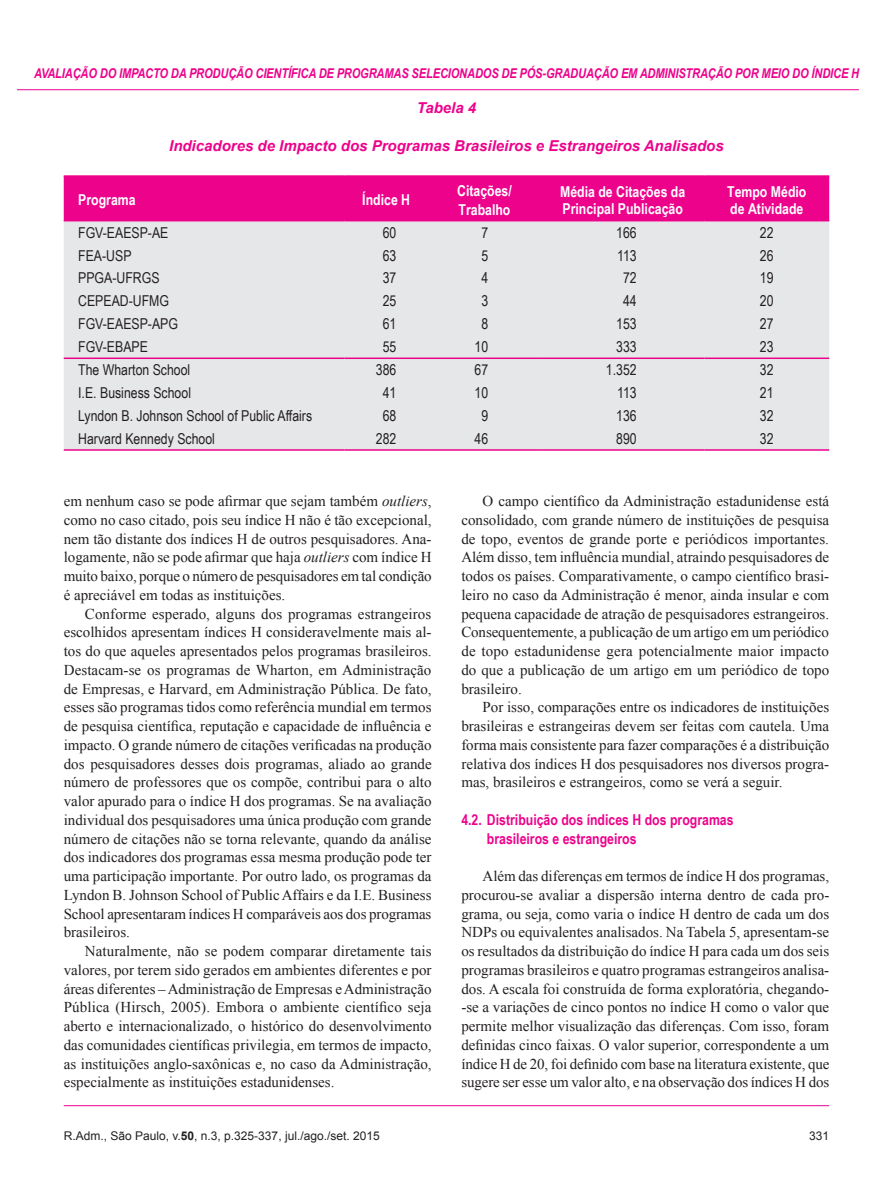
<style>
.page{position:relative;width:893px;height:1191px;background:#fff}
.page>*{position:absolute;margin:0;border:0;box-sizing:border-box;transform-origin:0 0}
.t1{font:15px/18.8px "Times New Roman";color:#231f20;text-align:justify}
.t2{font:15px "Arial Narrow";color:#231f20}
.t3{font:700 15px/16.5px "Arial Narrow";color:#fff}
.t4{font:italic 700 15px "Arial";color:#ed028c}
.t5{font:700 15px/18.8px "Arial Narrow";color:#ed028c}
.t6{font:italic 700 13.5px "Arial Narrow";letter-spacing:-.01em;color:#ed028c}
.t7{font:12px "Arial";color:#231f20}
.s1{font-style:italic}
.s2{font-weight:700}
</style>
<div class="page">
<hr style="left:64px;top:1105px;width:765px;height:1px;background:#ed028c">
<hr style="left:17px;top:89px;width:842px;height:1px;background:#ed028c">
<div style="left:64px;top:177px;width:765px;height:43px;background:#ed028c"></div>
<div style="left:64px;top:221px;width:765px;height:228px;background:#e6e7e9"></div>
<hr style="left:64px;top:175px;width:280px;height:2px;background:#ed028c">
<hr style="left:344px;top:175px;width:84px;height:2px;background:#ed028c">
<hr style="left:428px;top:175px;width:113px;height:2px;background:#ed028c">
<hr style="left:541px;top:175px;width:163px;height:2px;background:#ed028c">
<hr style="left:704px;top:175px;width:125px;height:2px;background:#ed028c">
<hr style="left:64px;top:220px;width:280px;height:1px;background:#ed028c">
<hr style="left:344px;top:220px;width:84px;height:1px;background:#ed028c">
<hr style="left:428px;top:220px;width:113px;height:1px;background:#ed028c">
<hr style="left:541px;top:220px;width:163px;height:1px;background:#ed028c">
<hr style="left:704px;top:220px;width:125px;height:1px;background:#ed028c">
<hr style="left:64px;top:449px;width:280px;height:2px;background:#ed028c">
<hr style="left:344px;top:449px;width:84px;height:2px;background:#ed028c">
<hr style="left:428px;top:449px;width:113px;height:2px;background:#ed028c">
<hr style="left:541px;top:449px;width:163px;height:2px;background:#ed028c">
<hr style="left:704px;top:449px;width:125px;height:2px;background:#ed028c">
<hr style="left:64px;top:357px;width:280px;height:2px;background:#ed028c">
<hr style="left:344px;top:357px;width:84px;height:2px;background:#ed028c">
<hr style="left:428px;top:357px;width:113px;height:2px;background:#ed028c">
<hr style="left:541px;top:357px;width:163px;height:2px;background:#ed028c">
<hr style="left:704px;top:357px;width:125px;height:2px;background:#ed028c">
<p class="t6" style="left:34px;top:63px;width:826px">AVALIAÇÃO DO IMPACTO DA PRODUÇÃO CIENTÍFICA DE PROGRAMAS SELECIONADOS DE PÓS-GRADUAÇÃO EM ADMINISTRAÇÃO POR MEIO DO ÍNDICE H</p>
<p class="t4" style="left:417px;top:99px;width:61px">Tabela 4</p>
<p class="t4" style="left:169px;top:137px;width:556px">Indicadores de Impacto dos Programas Brasileiros e Estrangeiros Analisados</p>
<p class="t3" style="left:78px;top:191px;width:59px">Programa</p>
<p class="t3" style="left:362px;top:191px;width:49px">Índice H</p>
<p class="t3" style="left:457px;top:181px;width:56px;line-height:18.6px">Citações/<br>Trabalho</p>
<p class="t3" style="left:560px;top:183px;width:127px">Média de Citações da<br>Principal Publicação</p>
<p class="t3" style="left:727px;top:183px;width:81px">Tempo Médio de Atividade</p>
<p class="t2" style="left:78px;top:221px;width:92px">FGV-EAESP-AE</p>
<p class="t2" style="left:383px;top:221px;width:15px">60</p>
<p class="t2" style="left:481px;top:221px;width:8px">7</p>
<p class="t2" style="left:616px;top:221px;width:22px">166</p>
<p class="t2" style="left:760px;top:221px;width:15px">22</p>
<p class="t2" style="left:78px;top:244px;width:55px">FEA-USP</p>
<p class="t2" style="left:383px;top:244px;width:15px">63</p>
<p class="t2" style="left:481px;top:244px;width:8px">5</p>
<p class="t2" style="left:617px;top:244px;width:21px">113</p>
<p class="t2" style="left:760px;top:244px;width:15px">26</p>
<p class="t2" style="left:78px;top:267px;width:83px">PPGA-UFRGS</p>
<p class="t2" style="left:383px;top:267px;width:15px">37</p>
<p class="t2" style="left:481px;top:267px;width:8px">4</p>
<p class="t2" style="left:623px;top:267px;width:15px">72</p>
<p class="t2" style="left:760px;top:267px;width:15px">19</p>
<p class="t2" style="left:78px;top:290px;width:92px">CEPEAD-UFMG</p>
<p class="t2" style="left:383px;top:290px;width:15px">25</p>
<p class="t2" style="left:481px;top:290px;width:8px">3</p>
<p class="t2" style="left:623px;top:290px;width:15px">44</p>
<p class="t2" style="left:760px;top:290px;width:15px">20</p>
<p class="t2" style="left:78px;top:313px;width:101px">FGV-EAESP-APG</p>
<p class="t2" style="left:383px;top:313px;width:15px">61</p>
<p class="t2" style="left:481px;top:313px;width:8px">8</p>
<p class="t2" style="left:616px;top:313px;width:22px">153</p>
<p class="t2" style="left:760px;top:313px;width:15px">27</p>
<p class="t2" style="left:78px;top:336px;width:71px">FGV-EBAPE</p>
<p class="t2" style="left:383px;top:336px;width:15px">55</p>
<p class="t2" style="left:475px;top:336px;width:15px">10</p>
<p class="t2" style="left:616px;top:336px;width:22px">333</p>
<p class="t2" style="left:760px;top:336px;width:15px">23</p>
<p class="t2" style="left:78px;top:359px;width:114px">The Wharton School</p>
<p class="t2" style="left:376px;top:359px;width:22px">386</p>
<p class="t2" style="left:475px;top:359px;width:15px">67</p>
<p class="t2" style="left:606px;top:359px;width:32px">1.352</p>
<p class="t2" style="left:760px;top:359px;width:15px">32</p>
<p class="t2" style="left:78px;top:382px;width:114px">I.E. Business School</p>
<p class="t2" style="left:383px;top:382px;width:15px">41</p>
<p class="t2" style="left:475px;top:382px;width:15px">10</p>
<p class="t2" style="left:617px;top:382px;width:21px">113</p>
<p class="t2" style="left:760px;top:382px;width:15px">21</p>
<p class="t2" style="left:78px;top:405px;width:235px">Lyndon B. Johnson School of Public Affairs</p>
<p class="t2" style="left:383px;top:405px;width:15px">68</p>
<p class="t2" style="left:481px;top:405px;width:8px">9</p>
<p class="t2" style="left:616px;top:405px;width:22px">136</p>
<p class="t2" style="left:760px;top:405px;width:15px">32</p>
<p class="t2" style="left:78px;top:428px;width:138px">Harvard Kennedy School</p>
<p class="t2" style="left:376px;top:428px;width:22px">282</p>
<p class="t2" style="left:475px;top:428px;width:15px">46</p>
<p class="t2" style="left:616px;top:428px;width:22px">890</p>
<p class="t2" style="left:760px;top:428px;width:15px">32</p>
<p class="t1" style="left:64px;top:491px;width:369px">em nenhum caso se pode afirmar que sejam também <span class="s1">outliers</span>, como no caso citado, pois seu índice H não é tão excepcional, nem tão distante dos índices H de outros pesquisadores. Ana&shy;logamente, não se pode afirmar que haja <span class="s1">outliers</span> com índice H muito baixo, porque o número de pesquisadores em tal condição é apreciável em todas as instituições.</p>
<p class="t1" style="left:64px;top:604px;width:370px;text-indent:21px">Conforme esperado, alguns dos programas estrangeiros escolhidos apresentam índices H consideravelmente mais al&shy;tos do que aqueles apresentados pelos programas brasileiros.<br>Destacam-se os programas de Wharton, em Administração de Empresas, e Harvard, em Administração Pública. De fato, esses são programas tidos como referência mundial em termos de pesquisa científica, reputação e capacidade de influência e impacto. O grande número de citações verificadas na produção dos pesquisadores desses dois programas, aliado ao grande número de professores que os compõe, contribui para o alto valor apurado para o índice H dos programas. Se na avaliação individual dos pesquisadores uma única produção com grande número de citações não se torna relevante, quando da análise dos indicadores dos programas essa mesma produção pode ter uma participação importante. Por outro lado, os programas da Lyndon B. Johnson School of Public Affairs e da I.E. Business School apresentaram índices H comparáveis aos dos programas brasileiros.</p>
<p class="t1" style="left:64px;top:941px;width:369px;text-indent:21px">Naturalmente, não se podem comparar diretamente tais valores, por terem sido gerados em ambientes diferentes e por áreas diferentes – Administração de Empresas e Administração Pública (Hirsch, 2005). Embora o ambiente científico seja aberto e internacionalizado, o histórico do desenvolvimento das comunidades científicas privilegia, em termos de impacto, as instituições anglo-saxônicas e, no caso da Administração, especialmente as instituições estadunidenses.</p>
<p class="t1" style="left:461px;top:491px;width:369px;text-indent:21px">O campo científico da Administração estadunidense está consolidado, com grande número de instituições de pesquisa de topo, eventos de grande porte e periódicos importantes.<br>Além disso, tem influência mundial, atraindo pesquisadores de todos os países. Comparativamente, o campo científico brasi&shy;leiro no caso da Administração é menor, ainda insular e com pequena capacidade de atração de pesquisadores estrangeiros.<br>Consequentemente, a publicação de um artigo em um periódico de topo estadunidense gera potencialmente maior impacto do que a publicação de um artigo em um periódico de topo brasileiro.</p>
<p class="t1" style="left:461px;top:697px;width:369px;text-indent:21px">Por isso, comparações entre os indicadores de instituições brasileiras e estrangeiras devem ser feitas com cautela. Uma forma mais consistente para fazer comparações é a distribuição relativa dos índices H dos pesquisadores nos diversos progra&shy;mas, brasileiros e estrangeiros, como se verá a seguir.</p>
<p class="t5" style="left:487px;top:809px;width:248px;text-indent:-26px">4.2. Distribuição dos índices H dos programas brasileiros e estrangeiros</p>
<p class="t1" style="left:461px;top:866px;width:370px;text-indent:21px">Além das diferenças em termos de índice H dos programas, procurou-se avaliar a dispersão interna dentro de cada pro&shy;grama, ou seja, como varia o índice H dentro de cada um dos NDPs ou equivalentes analisados. Na Tabela 5, apresentam-se os resultados da distribuição do índice H para cada um dos seis programas brasileiros e quatro programas estrangeiros analisa&shy;dos. A escala foi construída de forma exploratória, chegando--se a variações de cinco pontos no índice H como o valor que permite melhor visualização das diferenças. Com isso, foram definidas cinco faixas. O valor superior, correspondente a um índice H de 20, foi definido com base na literatura existente, que sugere ser esse um valor alto, e na observação dos índices H dos</p>
<p class="t7" style="left:64px;top:1129px;width:317px">R.Adm., São Paulo, v.<span class="s2">50</span>, n.3, p.325-337, jul./ago./set. 2015</p>
<p class="t7" style="left:809px;top:1129px;width:22px">331</p>
</div>
